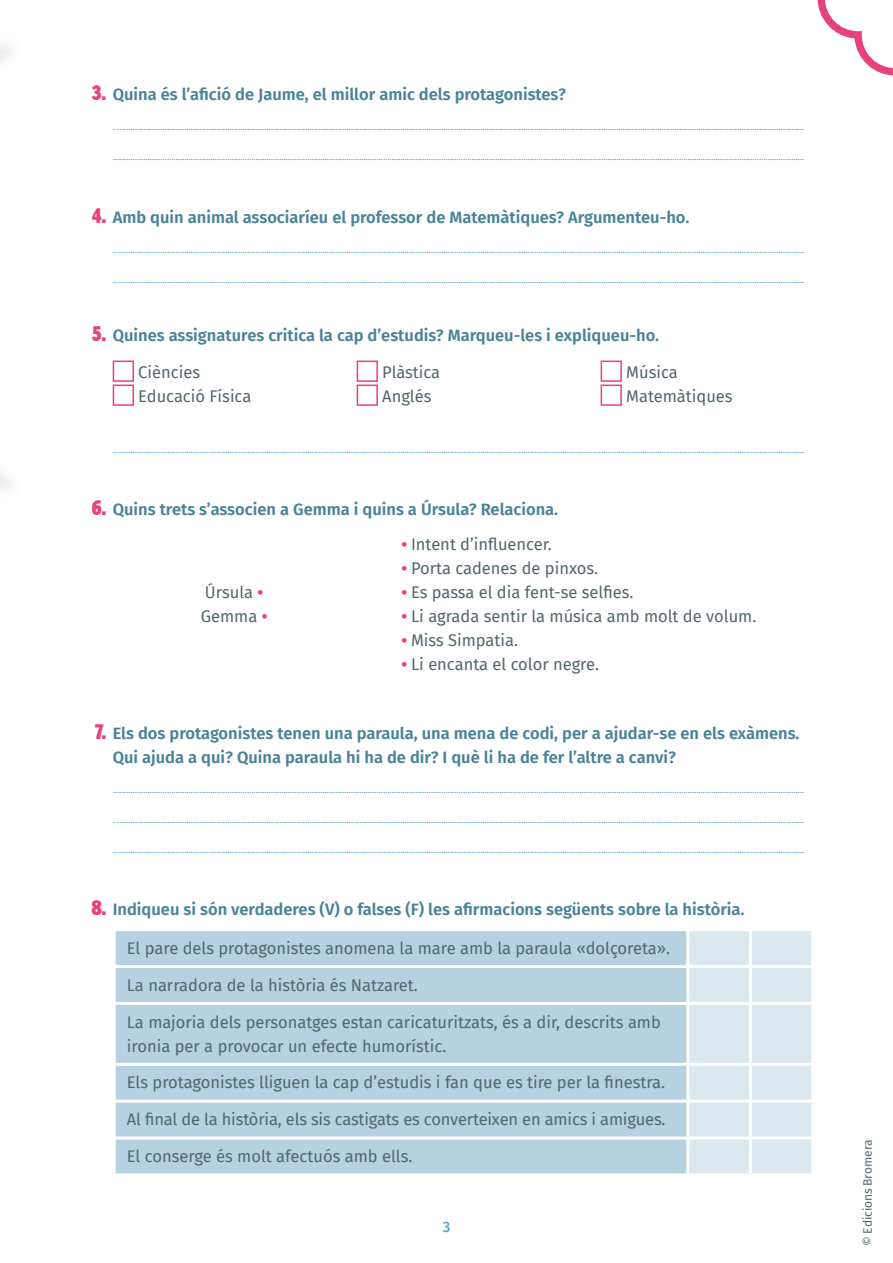
<style>
.page{position:relative;width:893px;height:1263px;background:#fff}
.page>*{position:absolute;margin:0;border:0;box-sizing:border-box;transform-origin:0 0}
.Text_graella{font:16.5px/24px "Fira Sans";color:#52666c}
.t1{font:600 16.5px/24px "Fira Sans";color:#4a8396}
.Text_activitats{font:16.5px "Fira Sans";color:#52666c}
.t2{font:500 15px "Fira Sans";color:#5ea5c0}
.t3{font:12px "Fira Sans";letter-spacing:-.005em;color:#52666c}
.Text_activitats-2{font:9px "Fira Sans";color:#5ea5c0}
.s1{font-family:"Block Berthold";font-weight:400;font-stretch:condensed;font-size:21px;color:#e94278}
.s2{font-weight:700;color:#e94278}
</style>
<div class="page">
<img style="left:0;top:473px;width:1px;height:16px">
<svg style="left:817px;top:0;width:76px;height:75px"></svg>
<div style="left:113px;top:360px;width:21px;height:22px;border:2px solid #e94278"></div>
<div style="left:113px;top:384px;width:21px;height:22px;border:2px solid #e94278"></div>
<div style="left:357px;top:360px;width:21px;height:22px;border:2px solid #e94278"></div>
<div style="left:357px;top:384px;width:21px;height:22px;border:2px solid #e94278"></div>
<div style="left:601px;top:360px;width:21px;height:22px;border:2px solid #e94278"></div>
<div style="left:601px;top:384px;width:21px;height:22px;border:2px solid #e94278"></div>
<div style="left:116px;top:931px;width:570px;height:242px;background:#b6d1df"></div>
<div style="left:689px;top:931px;width:122px;height:242px;background:#dbe8ef"></div>
<hr style="left:113px;top:965px;width:575px;height:3px;background:#fff">
<hr style="left:688px;top:965px;width:62px;height:3px;background:#fff">
<hr style="left:750px;top:965px;width:64px;height:3px;background:#fff">
<hr style="left:113px;top:1002px;width:575px;height:3px;background:#fff">
<hr style="left:688px;top:1002px;width:62px;height:3px;background:#fff">
<hr style="left:750px;top:1002px;width:64px;height:3px;background:#fff">
<hr style="left:113px;top:1063px;width:575px;height:3px;background:#fff">
<hr style="left:688px;top:1063px;width:62px;height:3px;background:#fff">
<hr style="left:750px;top:1063px;width:64px;height:3px;background:#fff">
<hr style="left:113px;top:1100px;width:575px;height:3px;background:#fff">
<hr style="left:688px;top:1100px;width:62px;height:3px;background:#fff">
<hr style="left:750px;top:1100px;width:64px;height:3px;background:#fff">
<hr style="left:113px;top:1136px;width:575px;height:3px;background:#fff">
<hr style="left:688px;top:1136px;width:62px;height:3px;background:#fff">
<hr style="left:750px;top:1136px;width:64px;height:3px;background:#fff">
<hr style="left:749px;top:931px;width:3px;height:34px;background:#fff">
<hr style="left:749px;top:968px;width:3px;height:34px;background:#fff">
<hr style="left:749px;top:1005px;width:3px;height:58px;background:#fff">
<hr style="left:749px;top:1066px;width:3px;height:34px;background:#fff">
<hr style="left:749px;top:1103px;width:3px;height:33px;background:#fff">
<hr style="left:749px;top:1139px;width:3px;height:34px;background:#fff">
<p class="t1" style="left:92px;top:82px;width:475px"><span class="s1">3.</span> Quina és l’afició de Jaume, el millor amic dels protagonistes?</p>
<p class="Text_activitats-2" style="left:113px;top:121px;width:693px">................................................................................................................................................................................................................................................................................................................................</p>
<p class="Text_activitats-2" style="left:113px;top:151px;width:693px">................................................................................................................................................................................................................................................................................................................................</p>
<p class="t1" style="left:92px;top:204px;width:599px"><span class="s1">4.</span> Amb quin animal associaríeu el professor de Matemàtiques? Argumenteu-ho.</p>
<p class="Text_activitats-2" style="left:113px;top:243px;width:693px">................................................................................................................................................................................................................................................................................................................................</p>
<p class="Text_activitats-2" style="left:113px;top:273px;width:693px">................................................................................................................................................................................................................................................................................................................................</p>
<p class="t1" style="left:92px;top:322px;width:568px"><span class="s1">5.</span> Quines assignatures critica la cap d’estudis? Marqueu-les i expliqueu-ho.</p>
<p class="Text_activitats" style="left:138px;top:359px;width:63px">Ciències</p>
<p class="Text_activitats" style="left:138px;top:383px;width:115px">Educació Física</p>
<p class="Text_activitats" style="left:382px;top:359px;width:59px">Plàstica</p>
<p class="Text_activitats" style="left:382px;top:383px;width:51px">Anglés</p>
<p class="Text_activitats" style="left:626px;top:359px;width:53px">Música</p>
<p class="Text_activitats" style="left:626px;top:383px;width:108px">Matemàtiques</p>
<p class="Text_activitats-2" style="left:113px;top:443px;width:693px">................................................................................................................................................................................................................................................................................................................................</p>
<p class="t1" style="left:91px;top:496px;width:468px"><span class="s1">6.</span> Quins trets s’associen a Gemma i quins a Úrsula? Relaciona.</p>
<p class="Text_graella" style="left:205px;top:580px;width:60px">Úrsula <span class="s2">•</span></p>
<p class="Text_graella" style="left:201px;top:604px;width:68px">Gemma <span class="s2">•</span></p>
<p class="Text_graella" style="left:401px;top:532px;width:152px"><span class="s2">•</span> Intent d’influencer.</p>
<p class="Text_graella" style="left:401px;top:556px;width:198px"><span class="s2">•</span> Porta cadenes de pinxos.</p>
<p class="Text_graella" style="left:401px;top:580px;width:234px"><span class="s2">•</span> Es passa el dia fent-se selfies.</p>
<p class="Text_graella" style="left:401px;top:604px;width:356px"><span class="s2">•</span> Li agrada sentir la música amb molt de volum.</p>
<p class="Text_graella" style="left:401px;top:628px;width:118px"><span class="s2">•</span> Miss Simpatia.</p>
<p class="Text_graella" style="left:401px;top:652px;width:199px"><span class="s2">•</span> Li encanta el color negre.</p>
<p class="t1" style="left:113px;top:720px;width:688px;text-indent:-18px"><span class="s1">7.</span> Els dos protagonistes tenen una paraula, una mena de codi, per a ajudar-se en els exàmens.<br>Qui ajuda a qui? Quina paraula hi ha de dir? I què li ha de fer l’altre a canvi?</p>
<p class="Text_activitats-2" style="left:113px;top:783px;width:693px">................................................................................................................................................................................................................................................................................................................................</p>
<p class="Text_activitats-2" style="left:113px;top:813px;width:693px">................................................................................................................................................................................................................................................................................................................................</p>
<p class="Text_activitats-2" style="left:113px;top:843px;width:693px">................................................................................................................................................................................................................................................................................................................................</p>
<p class="t1" style="left:91px;top:897px;width:655px"><span class="s1">8.</span> Indiqueu si són verdaderes (V) o falses (F) les afirmacions següents sobre la història.</p>
<p class="Text_graella" style="left:127px;top:935px;width:545px">El pare dels protagonistes anomena la mare amb la paraula «dolçoreta».</p>
<p class="Text_graella" style="left:127px;top:972px;width:292px">La narradora de la història és Natzaret.</p>
<p class="Text_graella" style="left:127px;top:1009px;width:535px">La majoria dels personatges estan caricaturitzats, és a dir, descrits amb ironia per a provocar un efecte humorístic.</p>
<p class="Text_graella" style="left:127px;top:1070px;width:540px">Els protagonistes lliguen la cap d’estudis i fan que es tire per la finestra.</p>
<p class="Text_graella" style="left:127px;top:1107px;width:540px">Al final de la història, els sis castigats es converteixen en amics i amigues.</p>
<p class="Text_graella" style="left:127px;top:1144px;width:287px">El conserge és molt afectuós amb ells.</p>
<h2 class="t2" style="left:443px;top:1214px;width:9px">3</h2>
<h3 class="t3" style="left:858px;top:1246px;width:108px;rotate:-90deg">© Edicions Bromera</h3>
</div>
